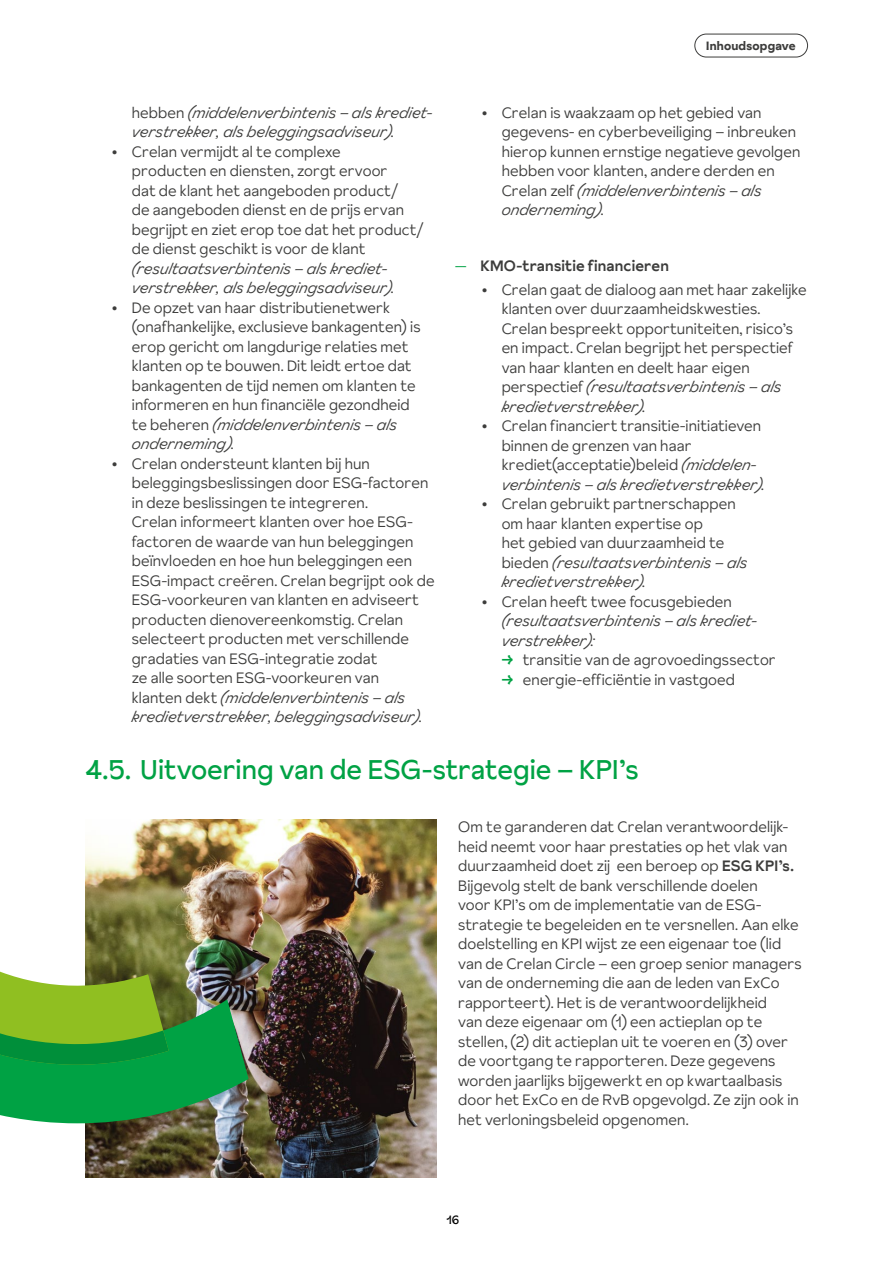
<style>
.page{position:relative;width:893px;height:1263px;background:#fff}
.page>*{position:absolute;margin:0;border:0;box-sizing:border-box;transform-origin:0 0}
.t1{font:27px "Crelan Sunset";color:#00a244}
.t2{font:300 15px/19.5px "Crelan Sunset";letter-spacing:.01em;color:#3c3c3b}
.t3{font:italic 300 15px/19.5px "Crelan Sunset";letter-spacing:.01em;color:#3c3c3b}
.t4{font:700 12px "Crelan Sunset";letter-spacing:.015em;color:#3c3c3b}
.t5{font:12px "Crelan Sunset";color:#000}
.s1{font-style:normal}
.s2{font-style:italic}
.s3{color:#00a244}
.s4{font-weight:500}
.s5{font-weight:500;color:#00a244}
</style>
<div class="page">
<div style="left:694px;top:34px;width:114px;height:23px;border:1px solid #3c3c3b;border-radius:11px"></div>
<img style="left:85px;top:820px;width:352px;height:358px">
<img style="left:0;top:950px;width:249px;height:173px">
<p class="t3" style="left:132px;top:102px;width:302px"><span class="s1">hebben</span> (middelenverbintenis – als krediet&shy;verstrekker, als beleggingsadviseur).</p>
<p class="t2" style="left:132px;top:141px;width:294px;text-indent:-21px">∙ Crelan vermijdt al te complexe<br>producten en diensten, zorgt ervoor<br>dat de klant het aangeboden product/<br>de aangeboden dienst en de prijs ervan begrijpt en ziet erop toe dat het product/ de dienst geschikt is voor de klant</p>
<p class="t3" style="left:132px;top:258px;width:265px">(resultaatsverbintenis – als krediet&shy;verstrekker, als beleggingsadviseur).</p>
<p class="t2" style="left:132px;top:297px;width:290px;text-indent:-21px">∙ De opzet van haar distributienetwerk (onafhankelijke, exclusieve bankagenten) is erop gericht om langdurige relaties met klanten op te bouwen. Dit leidt ertoe dat bankagenten de tijd nemen om klanten te informeren en hun financiële gezondheid te beheren <span class="s2">(middelenverbintenis – als onderneming).</span></p>
<p class="t2" style="left:132px;top:453px;width:304px;text-indent:-21px">∙ Crelan ondersteunt klanten bij hun beleggingsbeslissingen door ESG-factoren in deze beslissingen te integreren.<br>Crelan informeert klanten over hoe ESG&shy;factoren de waarde van hun beleggingen beïnvloeden en hoe hun beleggingen een ESG-impact creëren. Crelan begrijpt ook de ESG-voorkeuren van klanten en adviseert producten dienovereenkomstig. Crelan selecteert producten met verschillende gradaties van ESG-integratie zodat<br>ze alle soorten ESG-voorkeuren van<br>klanten dekt <span class="s2">(middelenverbintenis – als kredietverstrekker, beleggingsadviseur).</span></p>
<p class="t4" style="left:706px;top:37px;width:91px">Inhoudsopgave</p>
<p class="t2" style="left:502px;top:102px;width:300px;text-indent:-21px">∙ Crelan is waakzaam op het gebied van gegevens- en cyberbeveiliging – inbreuken hierop kunnen ernstige negatieve gevolgen hebben voor klanten, andere derden en Crelan zelf <span class="s2">(middelenverbintenis – als onderneming).</span></p>
<p class="t2" style="left:480px;top:254px;width:328px;line-height:23.7px;text-indent:-26px"><span class="s3">—</span> <span class="s4">KMO-transitie financieren<br></span>∙ Crelan gaat de dialoog aan met haar zakelijke</p>
<p class="t2" style="left:502px;top:299px;width:293px">klanten over duurzaamheidskwesties.<br>Crelan bespreekt opportuniteiten, risico’s en impact. Crelan begrijpt het perspectief van haar klanten en deelt haar eigen perspectief <span class="s2">(resultaatsverbintenis – als kredietverstrekker).</span></p>
<p class="t2" style="left:502px;top:416px;width:265px;text-indent:-21px">∙ Crelan financiert transitie-initiatieven binnen de grenzen van haar krediet(acceptatie)beleid <span class="s2">(middelen&shy;verbintenis – als kredietverstrekker).</span></p>
<p class="t2" style="left:502px;top:494px;width:248px;text-indent:-21px">∙ Crelan gebruikt partnerschappen om haar klanten expertise op<br>het gebied van duurzaamheid te bieden <span class="s2">(resultaatsverbintenis – als kredietverstrekker).</span></p>
<p class="t2" style="left:480px;top:592px;width:253px">∙ Crelan heeft twee focusgebieden</p>
<p class="t3" style="left:502px;top:611px;width:257px">(resultaatsverbintenis – als krediet&shy;verstrekker):</p>
<p class="t2" style="left:502px;top:650px;width:276px"><span class="s5">→</span> transitie van de agrovoedingssector</p>
<p class="t2" style="left:502px;top:670px;width:235px"><span class="s5">→</span> energie-efficiëntie in vastgoed</p>
<h1 class="t1" style="left:85px;top:751px;width:555px">4.5. Uitvoering van de ESG-strategie – KPI’s</h1>
<p class="t2" style="left:458px;top:817px;width:345px">Om te garanderen dat Crelan verantwoordelijk&shy;heid neemt voor haar prestaties op het vlak van duurzaamheid doet zij een beroep op <span class="s4">ESG KPI’s.<br></span>Bijgevolg stelt de bank verschillende doelen<br>voor KPI’s om de implementatie van de ESG&shy;strategie te begeleiden en te versnellen. Aan elke doelstelling en KPI wijst ze een eigenaar toe (lid van de Crelan Circle – een groep senior managers van de onderneming die aan de leden van ExCo rapporteert). Het is de verantwoordelijkheid<br>van deze eigenaar om (1) een actieplan op te stellen, (2) dit actieplan uit te voeren en (3) over de voortgang te rapporteren. Deze gegevens worden jaarlijks bijgewerkt en op kwartaalbasis door het ExCo en de RvB opgevolgd. Ze zijn ook in het verloningsbeleid opgenomen.</p>
<p class="t5" style="left:446px;top:1212px;width:14px">16</p>
</div>
